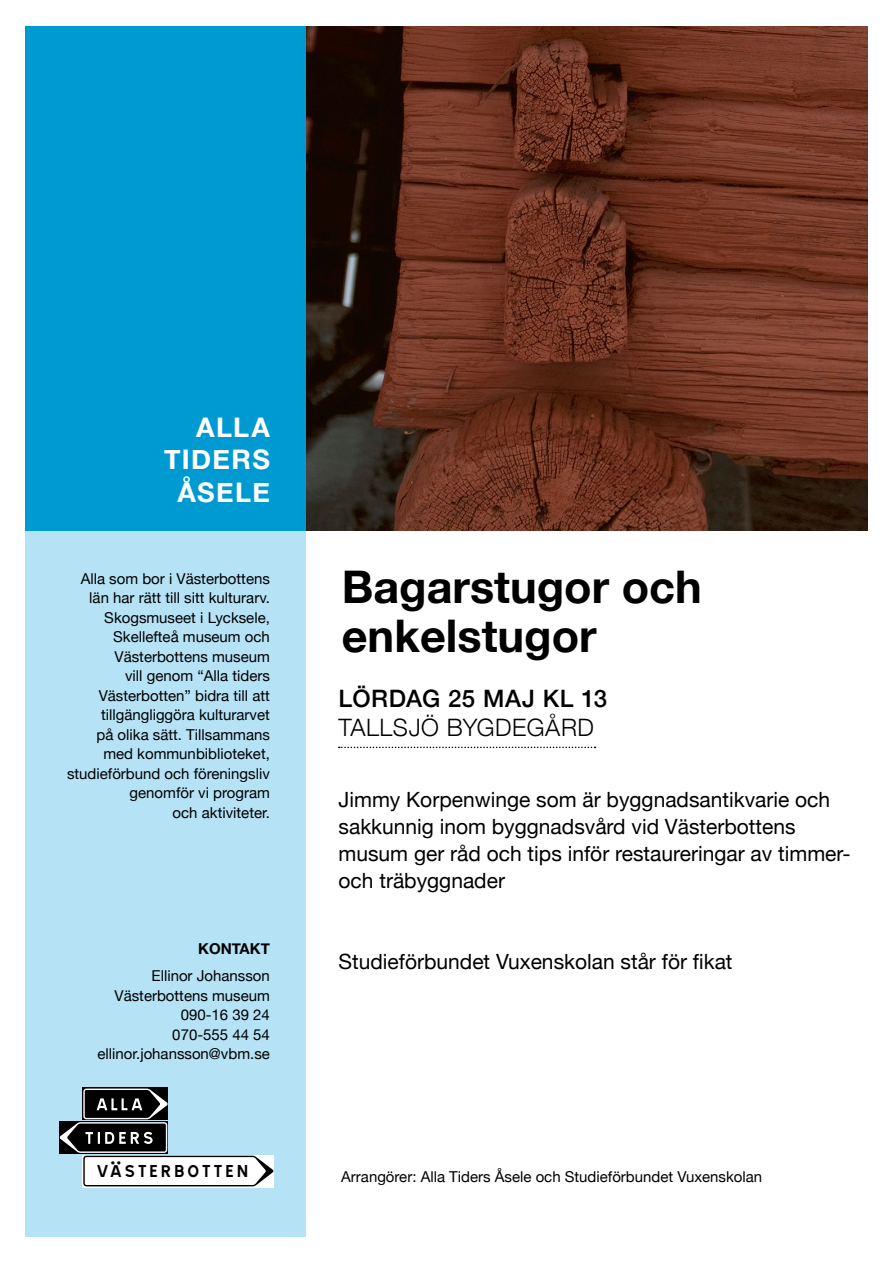
<style>
.page{position:relative;width:893px;height:1263px;background:#fff}
.page>*{position:absolute;margin:0;border:0;box-sizing:border-box;transform-origin:0 0}
.huvudrubrik{font:700 45px "Helvetica Neue";color:#000}
.t1{font:700 27px "Helvetica Neue";letter-spacing:.05em;color:#fff}
.t2{font:300 24px "Helvetica Neue";letter-spacing:.02em;color:#000}
.t3{font:500 24px "Helvetica Neue";letter-spacing:.025em;color:#000}
.bröd{font:21px/27px "Helvetica Neue";color:#000}
.arrangör{font:15px/19.5px "Helvetica Neue";color:#000;text-align:right}
.vänsterspalt{font:15px "Helvetica Neue";color:#000}
.t4{font:700 15px "Helvetica Neue";color:#000}
.t5{font:14.85px "TRATEXPOSVERSALPOSVERSAL";letter-spacing:.065em;color:#000}
</style>
<div class="page">
<div style="left:26px;top:530px;width:280px;height:707px;background:#b5e2f5"></div>
<svg style="left:339px;top:747px;width:257px;height:1px"></svg>
<div style="left:26px;top:26px;width:280px;height:504px;background:#009ad2"></div>
<svg style="left:83px;top:1155px;width:191px;height:32px"></svg>
<svg style="left:60px;top:1088px;width:213px;height:98px"></svg>
<img style="left:306px;top:26px;width:561px;height:504px">
<p class="t1" style="left:196px;top:406px;width:75px">ALLA</p>
<p class="t1" style="left:164px;top:438px;width:107px">TIDERS</p>
<p class="t1" style="left:177px;top:471px;width:94px">ÅSELE</p>
<p class="arrangör" style="left:81px;top:569px;width:191px">Alla som bor i Västerbottens</p>
<p class="arrangör" style="left:67px;top:589px;width:204px">län har rätt till sitt kulturarv.<br>Skogsmuseet i Lycksele,<br>Skellefteå museum och<br>Västerbottens museum<br>vill genom “Alla tiders<br>Västerbotten” bidra till att tillgängliggöra kulturarvet<br>på olika sätt. Tillsammans med kommunbiblioteket, studieförbund och föreningsliv genomför vi program</p>
<p class="arrangör" style="left:173px;top:803px;width:99px">och aktiviteter.</p>
<p class="t4" style="left:198px;top:937px;width:73px">KONTAKT</p>
<p class="vänsterspalt" style="left:152px;top:965px;width:120px">Ellinor Johansson</p>
<p class="vänsterspalt" style="left:115px;top:984px;width:157px">Västerbottens museum</p>
<p class="vänsterspalt" style="left:181px;top:1004px;width:91px">090-16 39 24</p>
<p class="vänsterspalt" style="left:172px;top:1023px;width:99px">070-555 44 54</p>
<p class="vänsterspalt" style="left:98px;top:1043px;width:174px">ellinor.johansson@vbm.se</p>
<p class="t5" style="left:96px;top:1161px;width:155px">VÄSTERBOTTEN</p>
<p class="huvudrubrik" style="left:342px;top:552px;width:362px">Bagarstugor och</p>
<p class="huvudrubrik" style="left:342px;top:601px;width:256px">enkelstugor</p>
<p class="t3" style="left:339px;top:679px;width:270px">LÖRDAG 25 MAJ KL 13</p>
<p class="t2" style="left:339px;top:708px;width:257px">TALLSJÖ BYGDEGÅRD</p>
<p class="bröd" style="left:339px;top:787px;width:513px">Jimmy Korpenwinge som är byggnadsantikvarie och sakkunnig inom byggnadsvård vid Västerbottens musum ger råd och tips inför restaureringar av timmer&shy;och träbyggnader</p>
<p class="bröd" style="left:339px;top:949px;width:395px">Studieförbundet Vuxenskolan står för fikat</p>
<p class="arrangör" style="left:341px;top:1168px;width:422px">Arrangörer: Alla Tiders Åsele och Studieförbundet Vuxenskolan</p>
</div>
